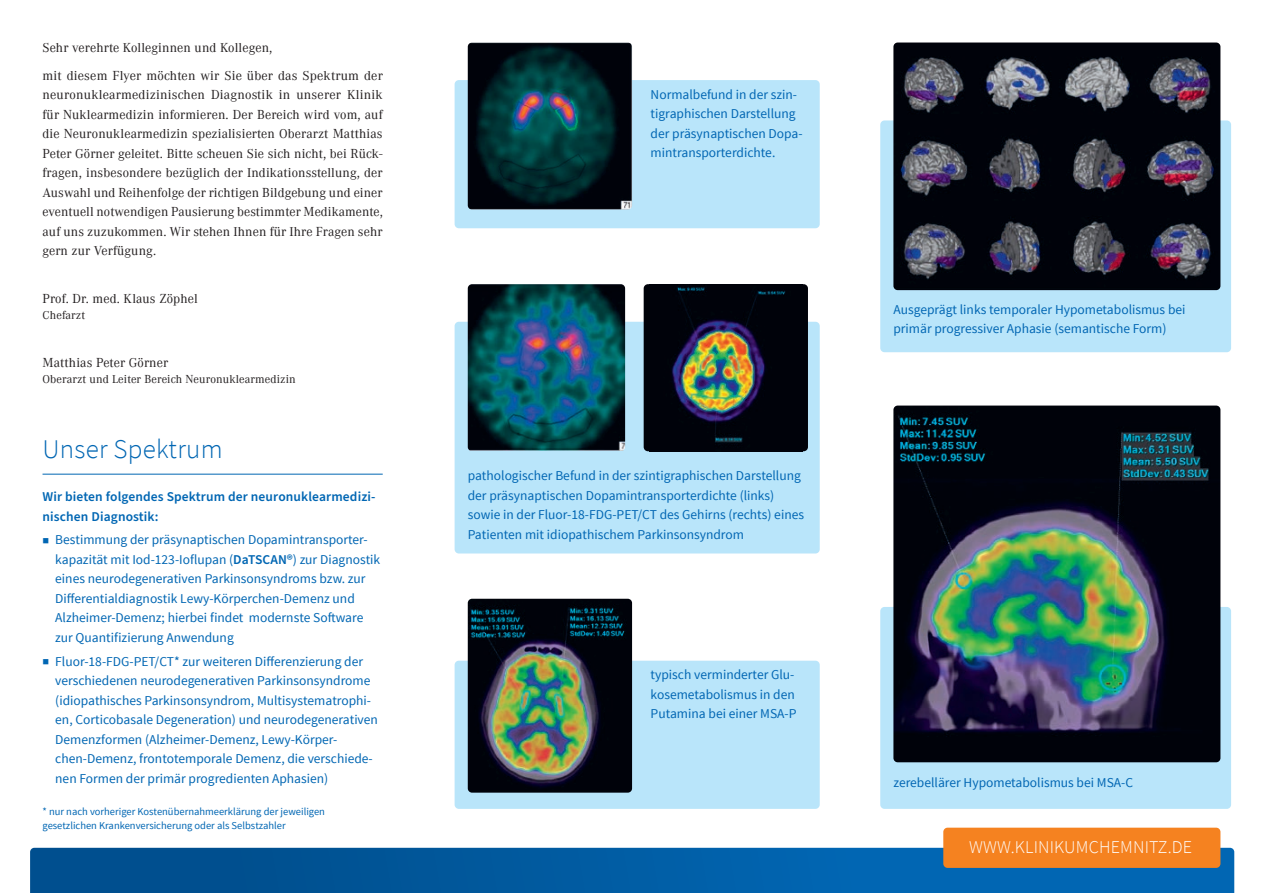
<style>
.page{position:relative;width:1263px;height:893px;background:#fff}
.page>*{position:absolute;margin:0;border:0;box-sizing:border-box;transform-origin:0 0}
.t1{font:300 27px "Source Sans Pro";letter-spacing:.01em;color:#0166b3}
.t2{font:300 18px "Source Sans Pro";letter-spacing:.01em;color:#fff}
.t3{font:13.5px/19.5px "Source Sans Pro";color:#0166b3}
.t4{font:13.5px/19.5px "Corporate A Regular";letter-spacing:.01em;color:#231f20}
.t5{font:600 13.5px/19.5px "Source Sans Pro";letter-spacing:.01em;color:#0166b3}
.t6{font:12px "Corporate A Regular";letter-spacing:.01em;color:#231f20}
.t7{font:10.5px/13.5px "Source Sans Pro";color:#0166b3}
.s1{font-weight:600}
</style>
<div class="page">
<div style="left:455px;top:80px;width:365px;height:148px;background:#b9e5fa;border-radius:4px"></div>
<div style="left:455px;top:661px;width:365px;height:148px;background:#b9e5fa;border-radius:4px"></div>
<div style="left:455px;top:322px;width:365px;height:231px;background:#b9e5fa;border-radius:4px"></div>
<div style="left:880px;top:120px;width:351px;height:232px;background:#b9e5fa;border-radius:4px"></div>
<div style="left:880px;top:607px;width:351px;height:202px;background:#b9e5fa;border-radius:4px"></div>
<svg style="left:30px;top:848px;width:1204px;height:45px;background:#005ba1"></svg>
<hr style="left:43px;top:474px;width:340px;height:1px;background:#0166b3">
<div style="left:943px;top:828px;width:277px;height:40px;background:#f58220;border-radius:4px"></div>
<img style="left:468px;top:43px;width:164px;height:167px">
<img style="left:468px;top:599px;width:164px;height:194px">
<img style="left:468px;top:284px;width:157px;height:167px">
<img style="left:893px;top:43px;width:327px;height:247px">
<img style="left:893px;top:406px;width:327px;height:356px">
<div style="left:644px;top:284px;width:164px;height:167px;background:#000209;border-radius:4px"></div>
<img style="left:671px;top:287px;width:115px;height:158px">
<p class="t4" style="left:43px;top:34px;width:342px;line-height:28px">Sehr verehrte Kolleginnen und Kollegen,<br>mit diesem Flyer möchten wir Sie über das Spektrum der</p>
<p class="t4" style="left:43px;top:85px;width:342px;text-align:justify">neuronuklearmedizinischen Diagnostik in unserer Klinik für Nuklearmedizin informieren. Der Bereich wird vom, auf die Neuronuklearmedizin spezialisierten Oberarzt Matthias Peter Görner geleitet. Bitte scheuen Sie sich nicht, bei Rück&shy;fragen, insbesondere bezüglich der Indikationsstellung, der Auswahl und Reihenfolge der richtigen Bildgebung und einer eventuell notwendigen Pausierung bestimmter Medikamente, auf uns zuzukommen. Wir stehen Ihnen für Ihre Fragen sehr gern zur Verfügung.</p>
<p class="t4" style="left:43px;top:289px;width:157px">Prof. Dr. med. Klaus Zöphel</p>
<p class="t6" style="left:43px;top:309px;width:44px">Chefarzt</p>
<p class="t4" style="left:43px;top:353px;width:127px">Matthias Peter Görner</p>
<p class="t6" style="left:43px;top:373px;width:255px">Oberarzt und Leiter Bereich Neuronuklearmedizin</p>
<h1 class="t1" style="left:43px;top:432px;width:182px">Unser Spektrum</h1>
<p class="t5" style="left:43px;top:487px;width:335px">Wir bieten folgendes Spektrum der neuronuklearmedizi&shy;nischen Diagnostik:</p>
<p class="t3" style="left:55px;top:530px;width:327px;text-indent:-13px">■ Bestimmung der präsynaptischen Dopamintransporter&shy;kapazität mit Iod-123-Ioflupan (<span class="s1">DaTSCAN®</span>) zur Diagnostik eines neurodegenerativen Parkinsonsyndroms bzw. zur Differentialdiagnostik Lewy-Körperchen-Demenz und Alzheimer-Demenz; hierbei findet modernste Software zur Quantifizierung Anwendung</p>
<p class="t3" style="left:55px;top:652px;width:324px;text-indent:-13px">■ Fluor-18-FDG-PET/CT* zur weiteren Differenzierung der verschiedenen neurodegenerativen Parkinsonsyndrome (idiopathisches Parkinsonsyndrom, Multisystematrophi&shy;en, Corticobasale Degeneration) und neurodegenerativen Demenzformen (Alzheimer-Demenz, Lewy-Körper&shy;chen-Demenz, frontotemporale Demenz, die verschiede&shy;nen Formen der primär progredienten Aphasien)</p>
<p class="t7" style="left:43px;top:805px;width:284px">* nur nach vorheriger Kostenübernahmeerklärung der jeweiligen gesetzlichen Krankenversicherung oder als Selbstzahler</p>
<p class="t3" style="left:651px;top:85px;width:153px">Normalbefund in der szin&shy;tigraphischen Darstellung der präsynaptischen Dopa&shy;mintransporterdichte.</p>
<p class="t3" style="left:468px;top:466px;width:338px">pathologischer Befund in der szintigraphischen Darstellung der präsynaptischen Dopamintransporterdichte (links) sowie in der Fluor-18-FDG-PET/CT des Gehirns (rechts) eines Patienten mit idiopathischem Parkinsonsyndrom</p>
<p class="t3" style="left:651px;top:665px;width:147px">typisch verminderter Glu&shy;kosemetabolismus in den<br>Putamina bei einer MSA-P</p>
<p class="t3" style="left:893px;top:300px;width:294px">Ausgeprägt links temporaler Hypometabolismus bei primär progressiver Aphasie (semantische Form)</p>
<p class="t3" style="left:893px;top:773px;width:241px">zerebellärer Hypometabolismus bei MSA-C</p>
<h2 class="t2" style="left:969px;top:836px;width:224px">WWW.KLINIKUMCHEMNITZ.DE</h2>
</div>
